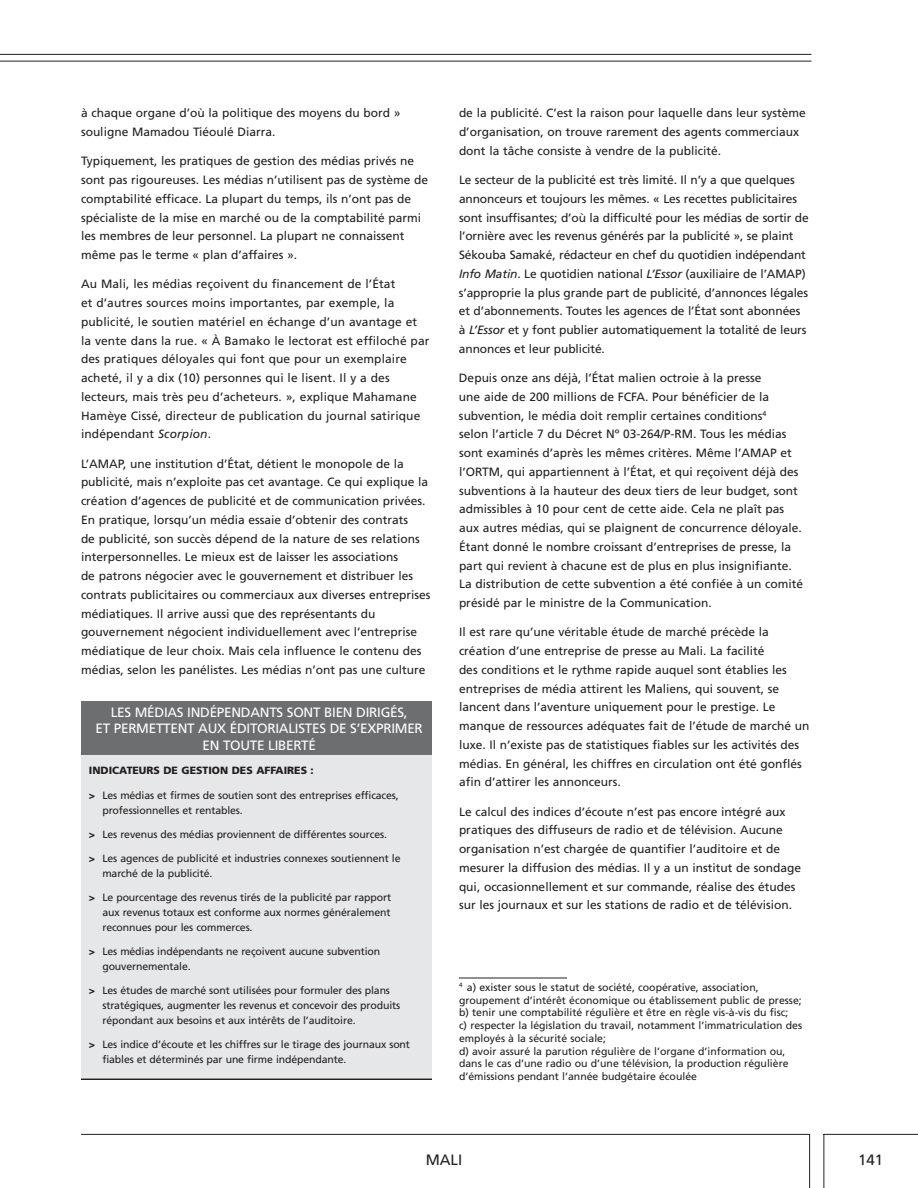
<style>
.page{position:relative;width:918px;height:1188px;background:#fff}
.page>*{position:absolute;margin:0;border:0;box-sizing:border-box;transform-origin:0 0}
.t1{font:15px "Frutiger";color:#231f20}
.t2{font:13.5px/16.5px "Frutiger";letter-spacing:-.02em;color:#fff;text-align:center}
.t3{font:12px/18.8px "Frutiger";color:#231f20}
.t4{font:10.5px/15px "Frutiger";letter-spacing:-.01em;color:#231f20}
.t5{font:900 10.5px "Frutiger";color:#231f20}
.s1{font-style:italic}
.s2{font-weight:900}
</style>
<div class="page">
<hr style="left:81px;top:1134px;width:729px;height:1px;background:#231f20">
<hr style="left:809px;top:1134px;width:1px;height:54px;background:#231f20">
<hr style="left:824px;top:1134px;width:1px;height:54px;background:#231f20">
<hr style="left:824px;top:1134px;width:94px;height:1px;background:#231f20">
<hr style="left:0;top:61px;width:812px;height:1px;background:#231f20">
<hr style="left:0;top:54px;width:812px;height:1px;background:#231f20">
<hr style="left:459px;top:978px;width:108px;height:1px;background:#231f20">
<div style="left:81px;top:735px;width:351px;height:343px;background:#e6e7e8"></div>
<div style="left:81px;top:701px;width:351px;height:54px;background:#6c6e70"></div>
<hr style="left:81px;top:1078px;width:351px;height:2px;background:#231f20">
<p class="t3" style="left:81px;top:105px;width:321px">à chaque organe d’où la politique des moyens du bord » souligne Mamadou Tiéoulé Diarra.</p>
<p class="t3" style="left:81px;top:153px;width:349px">Typiquement, les pratiques de gestion des médias privés ne sont pas rigoureuses. Les médias n’utilisent pas de système de comptabilité efficace. La plupart du temps, ils n’ont pas de spécialiste de la mise en marché ou de la comptabilité parmi les membres de leur personnel. La plupart ne connaissent même pas le terme « plan d’affaires ».</p>
<p class="t3" style="left:81px;top:276px;width:350px">Au Mali, les médias reçoivent du financement de l’État<br>et d’autres sources moins importantes, par exemple, la publicité, le soutien matériel en échange d’un avantage et la vente dans la rue. « À Bamako le lectorat est effiloché par des pratiques déloyales qui font que pour un exemplaire acheté, il y a dix (10) personnes qui le lisent. Il y a des lecteurs, mais très peu d’acheteurs. », explique Mahamane Hamèye Cissé, directeur de publication du journal satirique indépendant <span class="s1">Scorpion</span>.</p>
<p class="t3" style="left:81px;top:455px;width:351px">L’AMAP, une institution d’État, détient le monopole de la publicité, mais n’exploite pas cet avantage. Ce qui explique la création d’agences de publicité et de communication privées.<br>En pratique, lorsqu’un média essaie d’obtenir des contrats<br>de publicité, son succès dépend de la nature de ses relations interpersonnelles. Le mieux est de laisser les associations<br>de patrons négocier avec le gouvernement et distribuer les contrats publicitaires ou commerciaux aux diverses entreprises médiatiques. Il arrive aussi que des représentants du gouvernement négocient individuellement avec l’entreprise médiatique de leur choix. Mais cela influence le contenu des médias, selon les panélistes. Les médias n’ont pas une culture</p>
<p class="t2" style="left:96px;top:705px;width:329px">LES MÉDIAS INDÉPENDANTS SONT BIEN DIRIGÉS,<br>ET PERMETTENT AUX ÉDITORIALISTES DE S’EXPRIMER<br>EN TOUTE LIBERTÉ</p>
<p class="t5" style="left:89px;top:766px;width:226px">INDICATEURS DE GESTION DES AFFAIRES :</p>
<p class="t4" style="left:102px;top:789px;width:298px;text-indent:-13px"><span class="s2">&gt;</span> Les médias et firmes de soutien sont des entreprises efficaces, professionnelles et rentables.</p>
<p class="t4" style="left:89px;top:828px;width:300px"><span class="s2">&gt;</span> Les revenus des médias proviennent de différentes sources.</p>
<p class="t4" style="left:102px;top:852px;width:300px;text-indent:-13px"><span class="s2">&gt;</span> Les agences de publicité et industries connexes soutiennent le marché de la publicité.</p>
<p class="t4" style="left:102px;top:891px;width:290px;text-align:justify;text-indent:-13px"><span class="s2">&gt;</span> Le pourcentage des revenus tirés de la publicité par rapport aux revenus totaux est conforme aux normes généralement reconnues pour les commerces.</p>
<p class="t4" style="left:102px;top:945px;width:279px;text-indent:-13px"><span class="s2">&gt;</span> Les médias indépendants ne reçoivent aucune subvention gouvernementale.</p>
<p class="t4" style="left:102px;top:984px;width:299px;text-indent:-13px"><span class="s2">&gt;</span> Les études de marché sont utilisées pour formuler des plans stratégiques, augmenter les revenus et concevoir des produits répondant aux besoins et aux intérêts de l’auditoire.</p>
<p class="t4" style="left:102px;top:1038px;width:309px;text-indent:-13px"><span class="s2">&gt;</span> Les indice d’écoute et les chiffres sur le tirage des journaux sont fiables et déterminés par une firme indépendante.</p>
<p class="t3" style="left:459px;top:105px;width:348px">de la publicité. C’est la raison pour laquelle dans leur système d’organisation, on trouve rarement des agents commerciaux dont la tâche consiste à vendre de la publicité.</p>
<p class="t3" style="left:459px;top:171px;width:351px">Le secteur de la publicité est très limité. Il n’y a que quelques annonceurs et toujours les mêmes. « Les recettes publicitaires sont insuffisantes; d’où la difficulté pour les médias de sortir de l’ornière avec les revenus générés par la publicité », se plaint Sékouba Samaké, rédacteur en chef du quotidien indépendant <span class="s1">Info Matin</span>. Le quotidien national <span class="s1">L’Essor</span> (auxiliaire de l’AMAP) s’approprie la plus grande part de publicité, d’annonces légales et d’abonnements. Toutes les agences de l’État sont abonnées à <span class="s1">L’Essor</span> et y font publier automatiquement la totalité de leurs annonces et leur publicité.</p>
<p class="t3" style="left:459px;top:369px;width:346px">Depuis onze ans déjà, l’État malien octroie à la presse<br>une aide de 200 millions de FCFA. Pour bénéficier de la subvention, le média doit remplir certaines conditions<sup>4<br></sup>selon l’article 7 du Décret Nº 03-264/P-RM. Tous les médias sont examinés d’après les mêmes critères. Même l’AMAP et l’ORTM, qui appartiennent à l’État, et qui reçoivent déjà des subventions à la hauteur des deux tiers de leur budget, sont admissibles à 10 pour cent de cette aide. Cela ne plaît pas aux autres médias, qui se plaignent de concurrence déloyale.<br>Étant donné le nombre croissant d’entreprises de presse, la part qui revient à chacune est de plus en plus insignifiante.<br>La distribution de cette subvention a été confiée à un comité présidé par le ministre de la Communication.</p>
<p class="t3" style="left:459px;top:624px;width:352px">Il est rare qu’une véritable étude de marché précède la création d’une entreprise de presse au Mali. La facilité<br>des conditions et le rythme rapide auquel sont établies les entreprises de média attirent les Maliens, qui souvent, se lancent dans l’aventure uniquement pour le prestige. Le manque de ressources adéquates fait de l’étude de marché un luxe. Il n’existe pas de statistiques fiables sur les activités des médias. En général, les chiffres en circulation ont été gonflés afin d’attirer les annonceurs.</p>
<p class="t3" style="left:459px;top:803px;width:344px">Le calcul des indices d’écoute n’est pas encore intégré aux pratiques des diffuseurs de radio et de télévision. Aucune organisation n’est chargée de quantifier l’auditoire et de mesurer la diffusion des médias. Il y a un institut de sondage qui, occasionnellement et sur commande, réalise des études sur les journaux et sur les stations de radio et de télévision.</p>
<p class="t4" style="left:459px;top:982px;width:345px;line-height:12.8px"><sup>4</sup> a) exister sous le statut de société, coopérative, association, groupement d’intérêt économique ou établissement public de presse; b) tenir une comptabilité régulière et être en règle vis-à-vis du fisc;<br>c) respecter la législation du travail, notamment l’immatriculation des employés à la sécurité sociale;<br>d) avoir assuré la parution régulière de l’organe d’information ou, dans le cas d’une radio ou d’une télévision, la production régulière d’émissions pendant l’année budgétaire écoulée</p>
<p class="t1" style="left:426px;top:1154px;width:38px">MALI</p>
<p class="t1" style="left:858px;top:1154px;width:27px">141</p>
</div>
